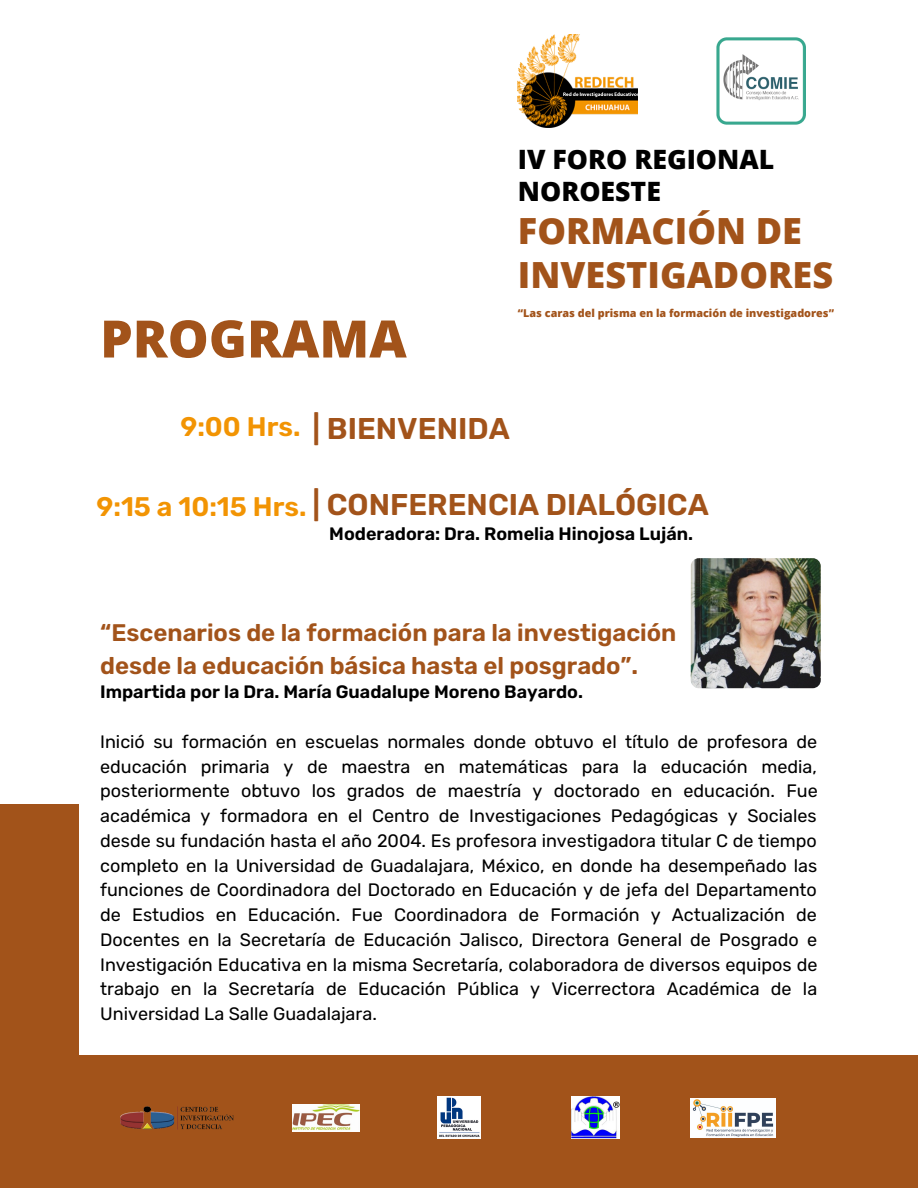
<style>
.page{position:relative;width:918px;height:1188px;background:#fff}
.page>*{position:absolute;margin:0;border:0;box-sizing:border-box;transform-origin:0 0}
.t1{font:800 51.6px "Open Sans";color:#a2531a}
.t2{font:800 36px/44.8px "Open Sans";color:#a2531a}
.t3{font:600 30px "Rubik";color:#a2531a}
.t4{font:600 26.85px "Rubik";color:#f29403}
.t5{font:800 26.7px/32.4px "Open Sans";color:#000}
.t6{font:600 24px/32.7px "Rubik";color:#a2531a}
.t7{font:18px/24.8px "Rubik";color:#000;text-align:justify}
.t8{font:600 18px "Rubik";color:#000}
.t9{font:800 10.8px "Open Sans";color:#a2531a}
</style>
<div class="page">
<div style="left:0;top:804px;width:918px;height:384px;background:#a2531a"></div>
<div style="left:80px;top:191px;width:838px;height:864px;background:#fff"></div>
<img style="left:691px;top:558px;width:130px;height:130px;border-radius:8px">
<img style="left:518px;top:35px;width:119px;height:92px">
<img style="left:717px;top:37px;width:89px;height:88px">
<img style="left:438px;top:1096px;width:42px;height:43px">
<img style="left:120px;top:1106px;width:114px;height:24px">
<img style="left:572px;top:1097px;width:47px;height:42px">
<img style="left:691px;top:1098px;width:84px;height:40px">
<img style="left:293px;top:1104px;width:66px;height:27px">
<p class="t1" style="left:100px;top:302px;width:308px">PROGRAMA</p>
<p class="t5" style="left:518px;top:142px;width:258px">IV FORO REGIONAL<br>NOROESTE</p>
<p class="t2" style="left:518px;top:207px;width:317px">FORMACIÓN DE<br>INVESTIGADORES</p>
<p class="t9" style="left:518px;top:306px;width:318px">“Las caras del prisma en la formación de investigadores”</p>
<p class="t4" style="left:180px;top:410px;width:122px">9:00 Hrs.</p>
<p class="t3" style="left:313px;top:411px;width:199px">| BIENVENIDA</p>
<p class="t4" style="left:97px;top:491px;width:211px">9:15 a 10:15 Hrs.</p>
<p class="t3" style="left:313px;top:487px;width:398px">| CONFERENCIA DIALÓGICA</p>
<p class="t8" style="left:329px;top:523px;width:365px">Moderadora: Dra. Romelia Hinojosa Luján.</p>
<p class="t6" style="left:100px;top:616px;width:578px">“Escenarios de la formación para la investigación desde la educación básica hasta el posgrado”.</p>
<p class="t8" style="left:100px;top:682px;width:484px">Impartida por la Dra. María Guadalupe Moreno Bayardo.</p>
<p class="t7" style="left:100px;top:729px;width:719px">Inició su formación en escuelas normales donde obtuvo el título de profesora de educación primaria y de maestra en matemáticas para la educación media, posteriormente obtuvo los grados de maestría y doctorado en educación. Fue académica y formadora en el Centro de Investigaciones Pedagógicas y Sociales desde su fundación hasta el año 2004. Es profesora investigadora titular C de tiempo completo en la Universidad de Guadalajara, México, en donde ha desempeñado las funciones de Coordinadora del Doctorado en Educación y de jefa del Departamento de Estudios en Educación. Fue Coordinadora de Formación y Actualización de Docentes en la Secretaría de Educación Jalisco, Directora General de Posgrado e Investigación Educativa en la misma Secretaría, colaboradora de diversos equipos de trabajo en la Secretaría de Educación Pública y Vicerrectora Académica de la Universidad La Salle Guadalajara.</p>
</div>
